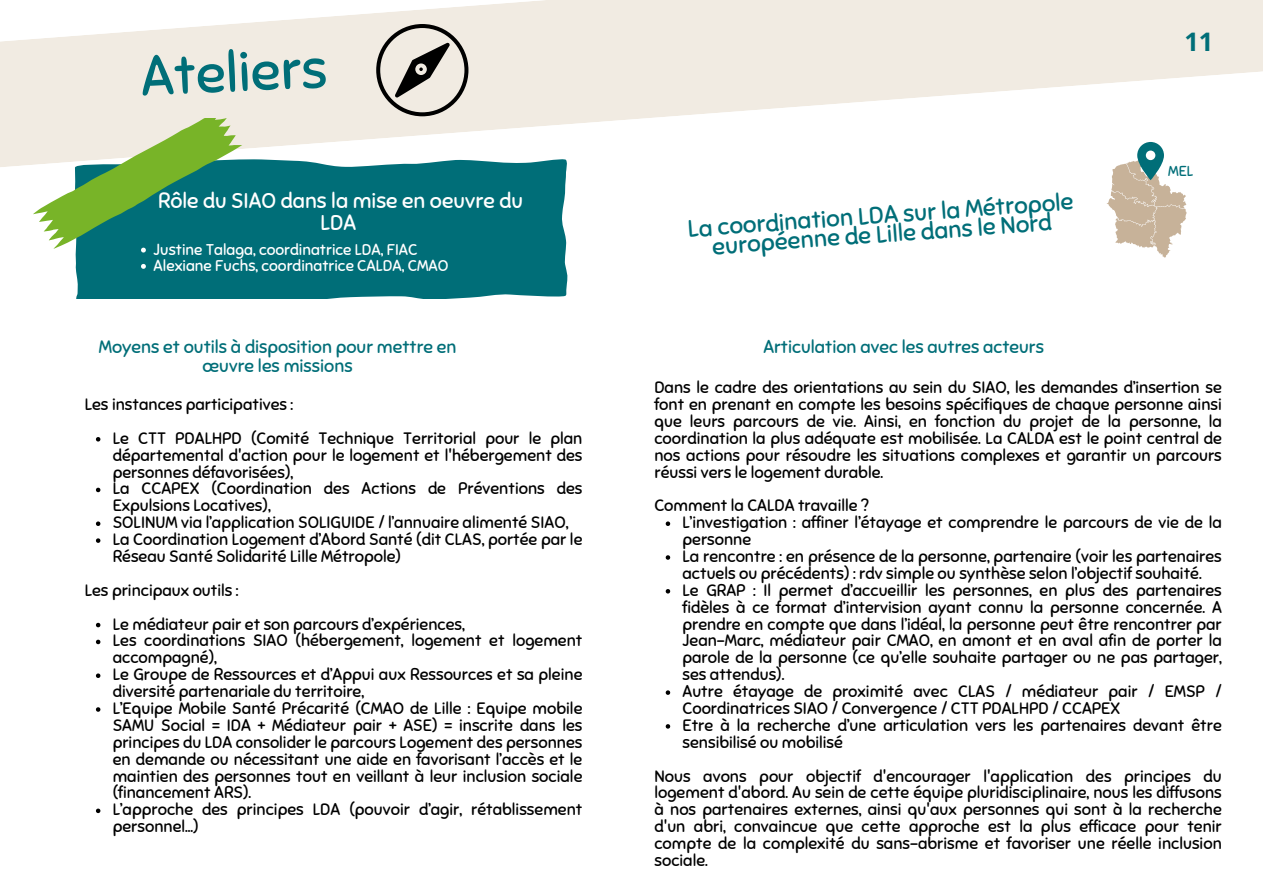
<style>
.page{position:relative;width:1263px;height:894px;background:#fff}
.page>*{position:absolute;margin:0;border:0;box-sizing:border-box;transform-origin:0 0}
.t1{font:55.65px "Sniglet";color:#006e78}
.t2{font:700 25.5px "Open Sans";color:#006e78}
.t3{font:24px/19px "Sniglet";color:#006e78;text-align:center}
.t4{font:21.3px/21px "Sniglet";color:#fff;text-align:center}
.t5{font:18px/19.2px "Sniglet";color:#006e78;text-align:center}
.t6{font:16.5px/16.8px "Sniglet";color:#000}
.t7{font:15.6px "Sniglet";color:#fff}
.t8{font:14.4px "Sniglet";color:#006e78}
</style>
<div class="page">
<svg style="left:0;top:0;width:1263px;height:167px;fill:#f1ebe2"></svg>
<div style="left:75px;top:158px;width:493px;height:140px;background:#006e78"></div>
<svg style="left:96px;top:437px;width:4px;height:4px"></svg>
<svg style="left:96px;top:487px;width:4px;height:5px"></svg>
<svg style="left:96px;top:521px;width:4px;height:5px"></svg>
<svg style="left:96px;top:538px;width:4px;height:4px"></svg>
<svg style="left:96px;top:622px;width:4px;height:5px"></svg>
<svg style="left:96px;top:639px;width:4px;height:5px"></svg>
<svg style="left:96px;top:673px;width:4px;height:4px"></svg>
<svg style="left:96px;top:707px;width:4px;height:4px"></svg>
<svg style="left:96px;top:808px;width:4px;height:4px"></svg>
<svg style="left:666px;top:521px;width:4px;height:5px"></svg>
<svg style="left:666px;top:555px;width:4px;height:4px"></svg>
<svg style="left:666px;top:589px;width:4px;height:4px"></svg>
<svg style="left:666px;top:690px;width:4px;height:4px"></svg>
<svg style="left:666px;top:724px;width:4px;height:4px"></svg>
<svg style="left:1107px;top:142px;width:79px;height:116px"></svg>
<svg style="left:33px;top:118px;width:209px;height:134px;background:#74ae85"></svg>
<svg style="left:141px;top:264px;width:5px;height:5px"></svg>
<svg style="left:376px;top:24px;width:92px;height:92px;background:#b6b1aa"></svg>
<h1 class="t1" style="left:139px;top:43px;width:188px;rotate:-3deg">Ateliers</h1>
<p class="t4" style="left:158px;top:191px;width:366px">Rôle du SIAO dans la mise en oeuvre du<br>LDA</p>
<p class="t7" style="left:154px;top:240px;width:265px">Justine Talaga, coordinatrice LDA, FIAC</p>
<p class="t7" style="left:154px;top:256px;width:296px">Alexiane Fuchs, coordinatrice CALDA, CMAO</p>
<h5 class="t3" style="left:687px;top:219px;width:388px;rotate:-4deg">La coordination LDA sur la Métropole européenne de Lille dans le Nord</h5>
<h2 class="t2" style="left:1184px;top:24px;width:31px">11</h2>
<h5 class="t8" style="left:1168px;top:162px;width:27px">MEL</h5>
<p class="t5" style="left:99px;top:337px;width:359px">Moyens et outils à disposition pour mettre en œuvre les missions</p>
<h4 class="t5" style="left:763px;top:337px;width:282px">Articulation avec les autres acteurs</h4>
<p class="t6" style="left:85px;top:396px;width:210px">Les instances participatives :</p>
<p class="t6" style="left:113px;top:430px;width:471px;text-align:justify">Le CTT PDALHPD (Comité Technique Territorial pour le plan départemental d'action pour le logement et l'hébergement des personnes défavorisées),</p>
<p class="t6" style="left:113px;top:480px;width:471px">La CCAPEX (Coordination des Actions de Préventions des<br>Expulsions Locatives),</p>
<p class="t6" style="left:113px;top:514px;width:457px">SOLINUM via l’application SOLIGUIDE / l’annuaire alimenté SIAO,</p>
<h6 class="t6" style="left:113px;top:531px;width:471px">La Coordination Logement d’Abord Santé (dit CLAS, portée par le<br>Réseau Santé Solidarité Lille Métropole)</h6>
<h3 class="t6" style="left:85px;top:581px;width:155px">Les principaux outils :</h3>
<h5 class="t6" style="left:113px;top:615px;width:354px">Le médiateur pair et son parcours d’expériences,</h5>
<h5 class="t6" style="left:113px;top:632px;width:471px">Les coordinations SIAO (hébergement, logement et logement accompagné),</h5>
<p class="t6" style="left:113px;top:666px;width:471px">Le Groupe de Ressources et d’Appui aux Ressources et sa pleine diversité partenariale du territoire,</p>
<p class="t6" style="left:113px;top:700px;width:471px;text-align:justify">L’Equipe Mobile Santé Précarité (CMAO de Lille : Equipe mobile SAMU Social = IDA + Médiateur pair + ASE) = inscrite dans les principes du LDA consolider le parcours Logement des personnes en demande ou nécessitant une aide en favorisant l’accès et le maintien des personnes tout en veillant à leur inclusion sociale (financement ARS).</p>
<p class="t6" style="left:113px;top:801px;width:471px">L’approche des principes LDA (pouvoir d’agir, rétablissement personnel…)</p>
<p class="t6" style="left:654px;top:379px;width:569px;text-align:justify">Dans le cadre des orientations au sein du SIAO, les demandes d’insertion se font en prenant en compte les besoins spécifiques de chaque personne ainsi que leurs parcours de vie. Ainsi, en fonction du projet de la personne, la coordination la plus adéquate est mobilisée. La CALDA est le point central de nos actions pour résoudre les situations complexes et garantir un parcours réussi vers le logement durable.</p>
<h5 class="t6" style="left:654px;top:497px;width:216px">Comment la CALDA travaille ?</h5>
<p class="t6" style="left:682px;top:514px;width:541px">L’investigation : affiner l’étayage et comprendre le parcours de vie de la personne</p>
<p class="t6" style="left:682px;top:548px;width:541px">La rencontre : en présence de la personne, partenaire (voir les partenaires actuels ou précédents) : rdv simple ou synthèse selon l’objectif souhaité.</p>
<p class="t6" style="left:682px;top:581px;width:541px;text-align:justify">Le GRAP : Il permet d’accueillir les personnes, en plus des partenaires fidèles à ce format d’intervision ayant connu la personne concernée. A prendre en compte que dans l’idéal, la personne peut être rencontrer par Jean-Marc, médiateur pair CMAO, en amont et en aval afin de porter la parole de la personne (ce qu’elle souhaite partager ou ne pas partager, ses attendus).</p>
<p class="t6" style="left:682px;top:683px;width:541px">Autre étayage de proximité avec CLAS / médiateur pair / EMSP /<br>Coordinatrices SIAO / Convergence / CTT PDALHPD / CCAPEX</p>
<p class="t6" style="left:682px;top:716px;width:541px">Etre à la recherche d’une articulation vers les partenaires devant être sensibilisé ou mobilisé</p>
<h5 class="t6" style="left:654px;top:767px;width:569px;text-align:justify">Nous avons pour objectif d'encourager l'application des principes du logement d'abord. Au sein de cette équipe pluridisciplinaire, nous les diffusons à nos partenaires externes, ainsi qu'aux personnes qui sont à la recherche d'un abri, convaincue que cette approche est la plus efficace pour tenir compte de la complexité du sans-abrisme et favoriser une réelle inclusion sociale.</h5>
</div>
